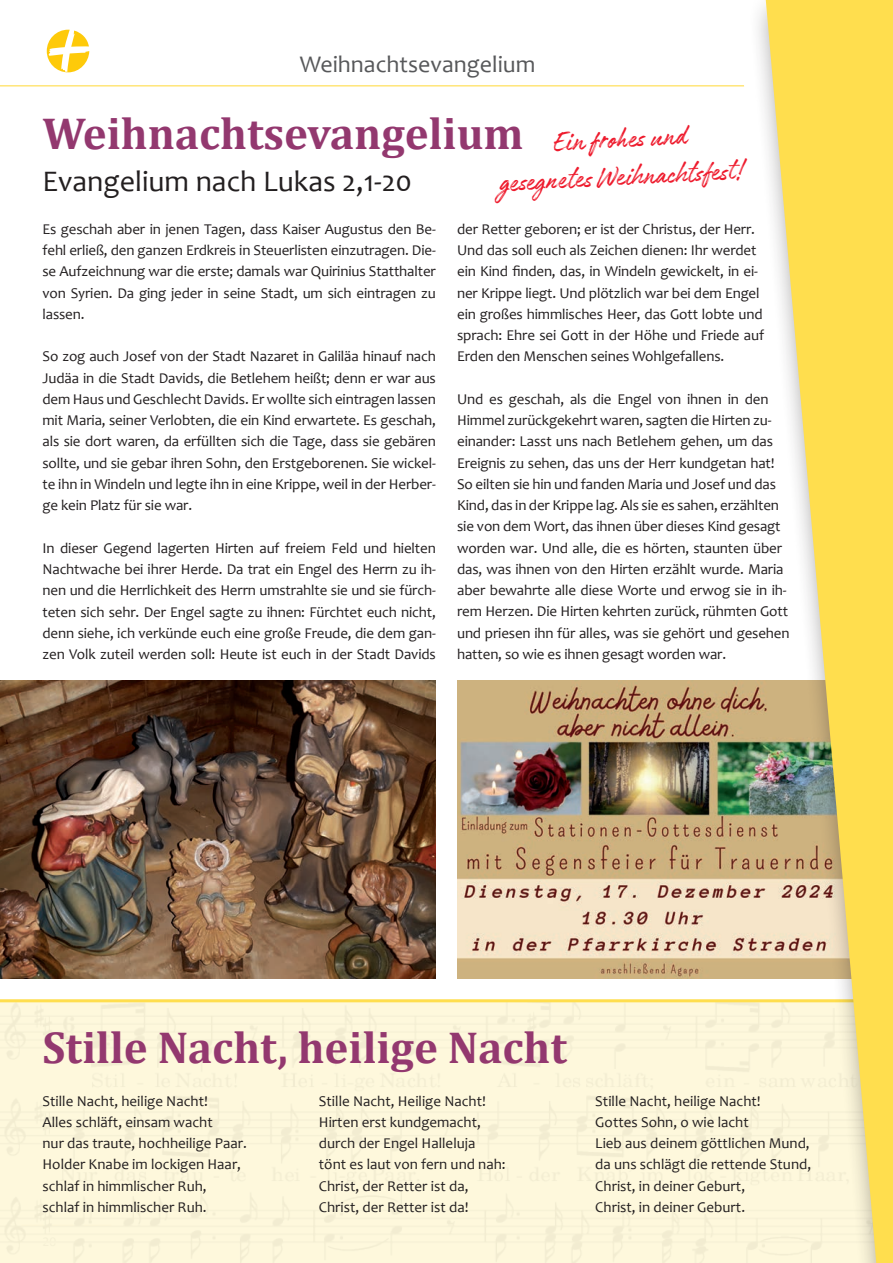
<style>
.page{position:relative;width:893px;height:1263px;background:#fff}
.page>*{position:absolute;margin:0;border:0;box-sizing:border-box;transform-origin:0 0}
.t1{font:700 45px "Cambria";color:#93386f}
.t2{font:31.5px/37.8px "Authenia";color:#ee1b2d;text-align:center}
.t3{font:30px "Candara";color:#231f20}
.t4{font:24px "Candara";color:#57585a}
.t5{font:15px/21.3px "Candara";letter-spacing:-.01em;color:#231f20}
</style>
<div class="page">
<hr style="left:0;top:85px;width:893px;height:2px;background:#ffe578">
<svg style="left:47px;top:30px;width:42px;height:42px"></svg>
<img style="left:0;top:680px;width:436px;height:298px">
<img style="left:457px;top:680px;width:291px;height:298px">
<div style="left:0;top:999px;width:893px;height:264px;background:#fef8db"></div>
<hr style="left:0;top:999px;width:893px;height:3px;background:#ffde4e">
<div style="left:748px;top:0;width:145px;height:1263px;background:#231f20;opacity:.5"></div>
<svg style="left:766px;top:0;width:127px;height:1263px;fill:#ffde4e"></svg>
<h3 class="t4" style="left:300px;top:50px;width:237px">Weihnachtsevangelium</h3>
<h1 class="t1" style="left:43px;top:106px;width:483px">Weihnachtsevangelium</h1>
<h3 class="t3" style="left:43px;top:163px;width:371px">Evangelium nach Lukas 2,1-20</h3>
<p class="t5" style="left:43px;top:218px;width:395px;text-align:justify">Es geschah aber in jenen Tagen, dass Kaiser Augustus den Be&shy;fehl erließ, den ganzen Erdkreis in Steuerlisten einzutragen. Die&shy;se Aufzeichnung war die erste; damals war Quirinius Statthalter von Syrien. Da ging jeder in seine Stadt, um sich eintragen zu lassen.</p>
<p class="t5" style="left:43px;top:346px;width:395px;text-align:justify">So zog auch Josef von der Stadt Nazaret in Galiläa hinauf nach Judäa in die Stadt Davids, die Betlehem heißt; denn er war aus dem Haus und Geschlecht Davids. Er wollte sich eintragen lassen mit Maria, seiner Verlobten, die ein Kind erwartete. Es geschah, als sie dort waren, da erfüllten sich die Tage, dass sie gebären sollte, und sie gebar ihren Sohn, den Erstgeborenen. Sie wickel&shy;te ihn in Windeln und legte ihn in eine Krippe, weil in der Herber&shy;ge kein Platz für sie war.</p>
<p class="t5" style="left:43px;top:537px;width:395px;text-align:justify">In dieser Gegend lagerten Hirten auf freiem Feld und hielten Nachtwache bei ihrer Herde. Da trat ein Engel des Herrn zu ih&shy;nen und die Herrlichkeit des Herrn umstrahlte sie und sie fürch&shy;teten sich sehr. Der Engel sagte zu ihnen: Fürchtet euch nicht, denn siehe, ich verkünde euch eine große Freude, die dem gan&shy;zen Volk zuteil werden soll: Heute ist euch in der Stadt Davids</p>
<h2 class="t2" style="left:496px;top:130px;width:246px;rotate:-3deg">Ein frohes und<br>gesegnetes Weihnachtsfest!</h2>
<p class="t5" style="left:457px;top:218px;width:308px">der Retter geboren; er ist der Christus, der Herr.<br>Und das soll euch als Zeichen dienen: Ihr werdet ein Kind finden, das, in Windeln gewickelt, in ei&shy;ner Krippe liegt. Und plötzlich war bei dem Engel ein großes himmlisches Heer, das Gott lobte und sprach: Ehre sei Gott in der Höhe und Friede auf Erden den Menschen seines Wohlgefallens.</p>
<p class="t5" style="left:457px;top:388px;width:334px">Und es geschah, als die Engel von ihnen in den Himmel zurückgekehrt waren, sagten die Hirten zu&shy;einander: Lasst uns nach Betlehem gehen, um das Ereignis zu sehen, das uns der Herr kundgetan hat!<br>So eilten sie hin und fanden Maria und Josef und das Kind, das in der Krippe lag. Als sie es sahen, erzählten sie von dem Wort, das ihnen über dieses Kind gesagt worden war. Und alle, die es hörten, staunten über das, was ihnen von den Hirten erzählt wurde. Maria aber bewahrte alle diese Worte und erwog sie in ih&shy;rem Herzen. Die Hirten kehrten zurück, rühmten Gott und priesen ihn für alles, was sie gehört und gesehen hatten, so wie es ihnen gesagt worden war.</p>
<h1 class="t1" style="left:43px;top:1020px;width:526px">Stille Nacht, heilige Nacht</h1>
<p class="t5" style="left:43px;top:1090px;width:206px">Stille Nacht, heilige Nacht!<br>Alles schläft, einsam wacht<br>nur das traute, hochheilige Paar.<br>Holder Knabe im lockigen Haar, schlaf in himmlischer Ruh, schlaf in himmlischer Ruh.</p>
<p class="t5" style="left:319px;top:1090px;width:188px">Stille Nacht, Heilige Nacht!<br>Hirten erst kundgemacht, durch der Engel Halleluja tönt es laut von fern und nah:<br>Christ, der Retter ist da,<br>Christ, der Retter ist da!</p>
<p class="t5" style="left:595px;top:1090px;width:217px">Stille Nacht, heilige Nacht!<br>Gottes Sohn, o wie lacht<br>Lieb aus deinem göttlichen Mund, da uns schlägt die rettende Stund,<br>Christ, in deiner Geburt,<br>Christ, in deiner Geburt.</p>
</div>
